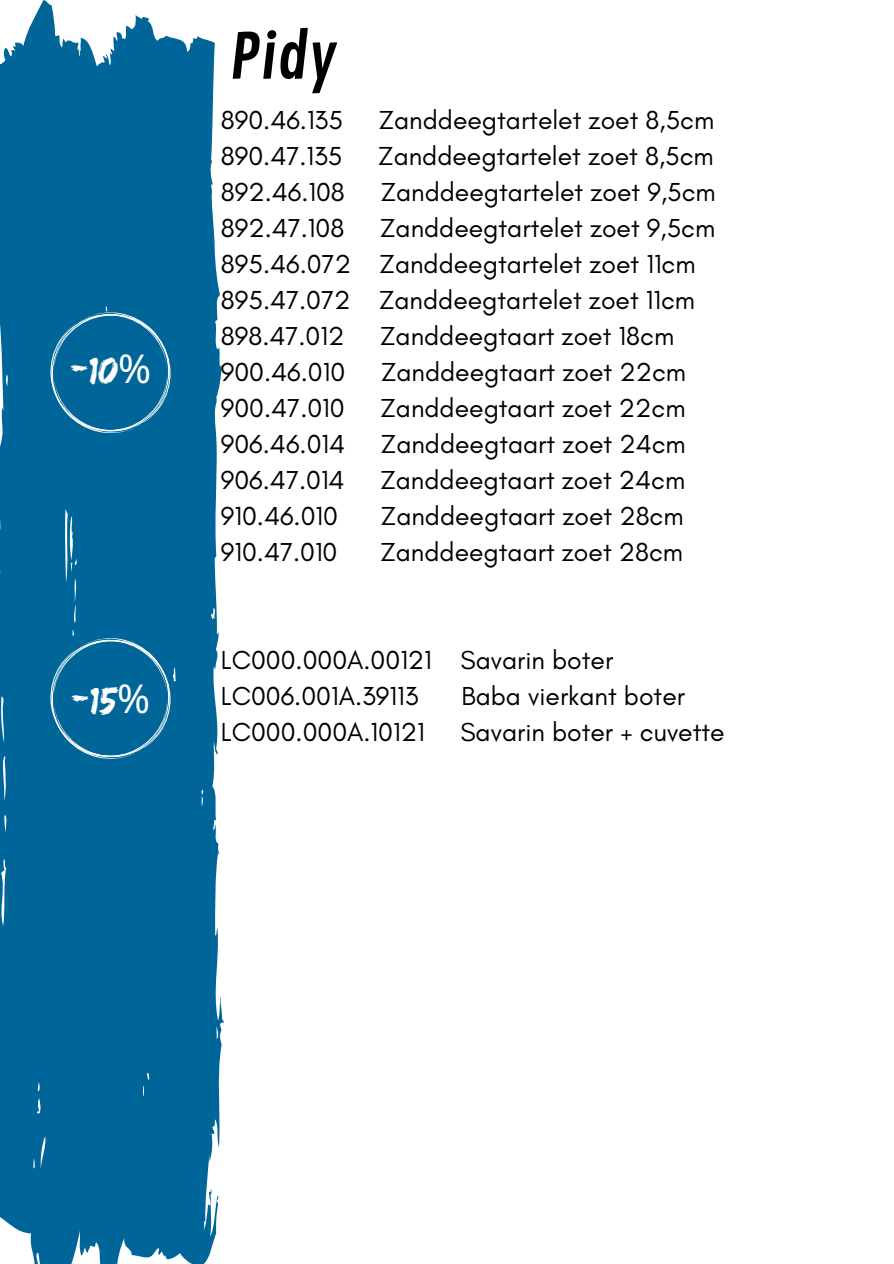
<style>
.page{position:relative;width:894px;height:1264px;background:#fff}
.page>*{position:absolute;margin:0;border:0;box-sizing:border-box;transform-origin:0 0}
.t1{font:61.5px "Contrail One";color:#000}
.t2{font:39.75px "Edo";color:#fff}
.t3{font:26.55px "Glacial Indifference";color:#000}
.s1{font-family:"Noto Sans"}
</style>
<div class="page">
<svg style="left:0;top:0;width:224px;height:1263px;background:#1371a0"></svg>
<svg style="left:50px;top:311px;width:121px;height:126px;background:#0f6f9f"></svg>
<svg style="left:50px;top:636px;width:121px;height:126px;background:#0f6f9f"></svg>
<p class="t2" style="left:70px;top:347px;width:83px">-10<span class="s1">%</span></p>
<p class="t2" style="left:71px;top:676px;width:81px">-15<span class="s1">%</span></p>
<p class="t1" style="left:229px;top:20px;width:108px">Pidy</p>
<p class="t3" style="left:221px;top:104px;width:124px">890.46.135</p>
<p class="t3" style="left:379px;top:104px;width:337px">Zanddeegtartelet zoet 8,5cm</p>
<h2 class="t3" style="left:221px;top:140px;width:123px">890.47.135</h2>
<h2 class="t3" style="left:378px;top:140px;width:337px">Zanddeegtartelet zoet 8,5cm</h2>
<p class="t3" style="left:221px;top:176px;width:125px">892.46.108</p>
<p class="t3" style="left:380px;top:176px;width:336px">Zanddeegtartelet zoet 9,5cm</p>
<h2 class="t3" style="left:221px;top:212px;width:125px">892.47.108</h2>
<h2 class="t3" style="left:380px;top:212px;width:336px">Zanddeegtartelet zoet 9,5cm</h2>
<h1 class="t3" style="left:221px;top:248px;width:476px">895.46.072 Zanddeegtartelet zoet 11cm</h1>
<p class="t3" style="left:221px;top:284px;width:475px">895.47.072 Zanddeegtartelet zoet 11cm</p>
<p class="t3" style="left:221px;top:320px;width:125px">898.47.012</p>
<p class="t3" style="left:380px;top:320px;width:295px">Zanddeegtaart zoet 18cm</p>
<p class="t3" style="left:221px;top:356px;width:126px">900.46.010</p>
<p class="t3" style="left:381px;top:356px;width:306px">Zanddeegtaart zoet 22cm</p>
<p class="t3" style="left:221px;top:392px;width:125px">900.47.010</p>
<p class="t3" style="left:380px;top:392px;width:306px">Zanddeegtaart zoet 22cm</p>
<p class="t3" style="left:221px;top:428px;width:126px">906.46.014</p>
<p class="t3" style="left:381px;top:428px;width:306px">Zanddeegtaart zoet 24cm</p>
<p class="t3" style="left:221px;top:464px;width:125px">906.47.014</p>
<p class="t3" style="left:380px;top:464px;width:306px">Zanddeegtaart zoet 24cm</p>
<p class="t3" style="left:221px;top:500px;width:119px">910.46.010</p>
<p class="t3" style="left:381px;top:500px;width:304px">Zanddeegtaart zoet 28cm</p>
<p class="t3" style="left:221px;top:536px;width:118px">910.47.010</p>
<p class="t3" style="left:380px;top:536px;width:304px">Zanddeegtaart zoet 28cm</p>
<p class="t3" style="left:221px;top:644px;width:394px">LC000.000A.00121 Savarin boter</p>
<p class="t3" style="left:221px;top:680px;width:199px">LC006.001A.39113</p>
<p class="t3" style="left:461px;top:680px;width:225px">Baba vierkant boter</p>
<p class="t3" style="left:221px;top:716px;width:205px">LC000.000A.10121</p>
<p class="t3" style="left:460px;top:716px;width:266px">Savarin boter + cuvette</p>
</div>
